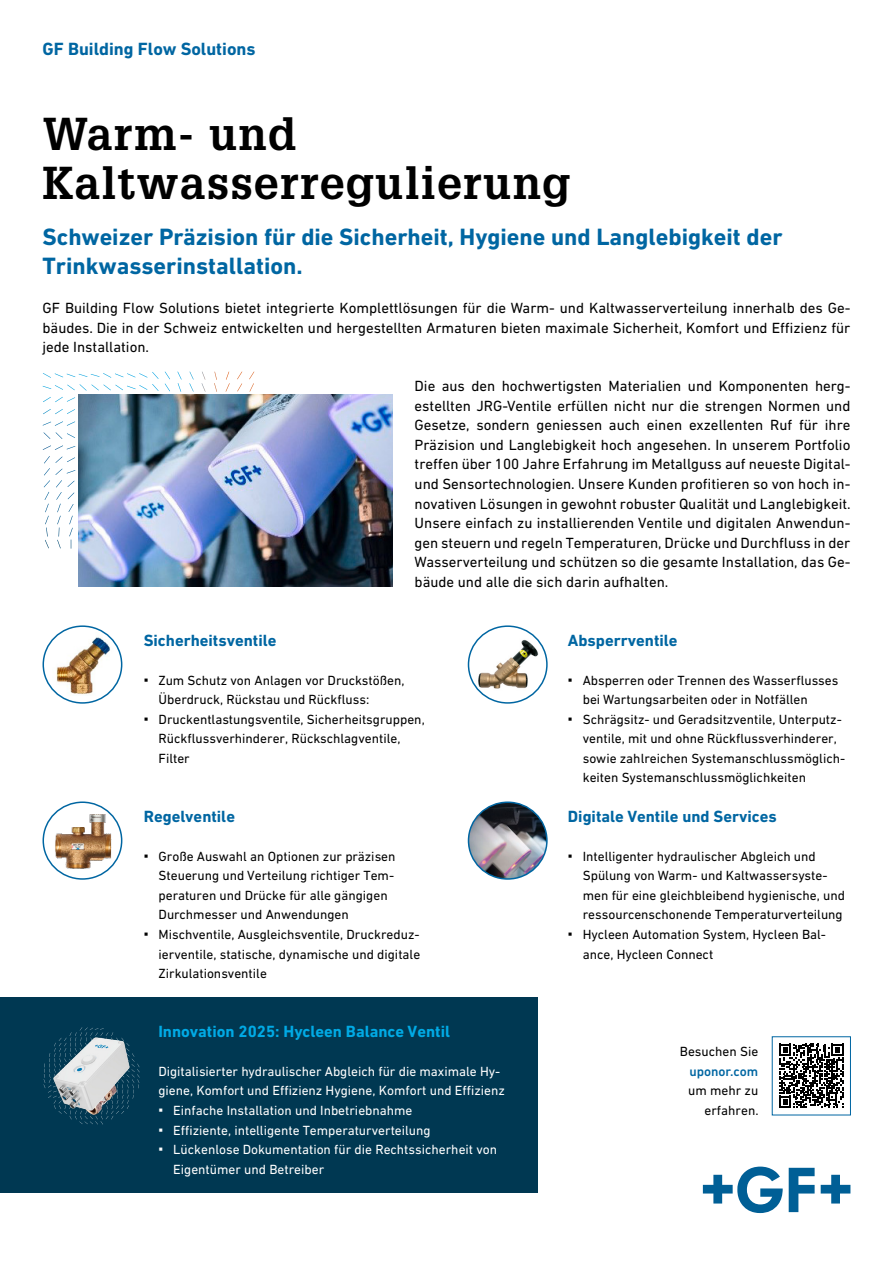
<style>
.page{position:relative;width:893px;height:1263px;background:#fff}
.page>*{position:absolute;margin:0;border:0;box-sizing:border-box;transform-origin:0 0}
.t1{font:700 45px/48.9px "Glypha LT Pro";letter-spacing:.025em;color:#000}
.t2{font:700 24px/29.4px "DIN Next W1 G";color:#0066a2}
.t3{font:700 18px "DIN Next W1 G";color:#0066a2}
.t4{font:700 16.5px "DIN Next W1 G";color:#0066a2}
.t5{font:700 16.5px "DIN Next W1 G";color:#00aae5}
.t6{font:15px/19.5px "DIN Next W1 G";color:#000;text-align:justify}
.t7{font:13.5px/19.5px "DIN Next W1 G";color:#000}
.t8{font:13.5px "DIN Next W1 G";color:#fff}
.t9{font:500 13.5px "DIN Next W1 G";color:#0066a2}
</style>
<div class="page">
<svg style="left:703px;top:1166px;width:80px;height:47px"></svg>
<svg style="left:789px;top:1168px;width:26px;height:44px"></svg>
<svg style="left:821px;top:1175px;width:29px;height:28px"></svg>
<svg style="left:43px;top:372px;width:211px;height:54px"></svg>
<svg style="left:43px;top:626px;width:79px;height:77px"></svg>
<img style="left:46px;top:632px;width:73px;height:68px">
<div style="left:43px;top:625px;width:79px;height:79px;border:2px solid #0066a2;border-radius:50%"></div>
<svg style="left:43px;top:802px;width:79px;height:77px"></svg>
<img style="left:45px;top:810px;width:74px;height:63px">
<div style="left:43px;top:801px;width:79px;height:79px;border:2px solid #0066a2;border-radius:50%"></div>
<img style="left:476px;top:638px;width:63px;height:53px">
<div style="left:468px;top:625px;width:80px;height:79px;border:2px solid #0066a2;border-radius:50%"></div>
<img style="left:468px;top:804px;width:79px;height:75px">
<div style="left:468px;top:801px;width:80px;height:79px;border:2px solid #0066a2;border-radius:50%"></div>
<img style="left:78px;top:394px;width:314px;height:193px">
<div style="left:0;top:998px;width:538px;height:195px;background:#003852"></div>
<svg style="left:44px;top:1027px;width:96px;height:97px"></svg>
<img style="left:52px;top:1037px;width:78px;height:78px">
<svg style="left:779px;top:1044px;width:64px;height:64px"></svg>
<h3 class="t3" style="left:43px;top:38px;width:215px">GF Building Flow Solutions</h3>
<h1 class="t1" style="left:43px;top:108px;width:530px">Warm- und<br>Kaltwasserregulierung</h1>
<h2 class="t2" style="left:43px;top:222px;width:742px">Schweizer Präzision für die Sicherheit, Hygiene und Langlebigkeit der<br>Trinkwasserinstallation.</h2>
<p class="t6" style="left:43px;top:298px;width:809px">GF Building Flow Solutions bietet integrierte Komplettlösungen für die Warm- und Kaltwasserverteilung innerhalb des Ge&shy;bäudes. Die in der Schweiz entwickelten und hergestellten Armaturen bieten maximale Sicherheit, Komfort und Effizienz für jede Installation.</p>
<p class="t6" style="left:415px;top:376px;width:438px">Die aus den hochwertigsten Materialien und Komponenten herg&shy;estellten JRG-Ventile erfüllen nicht nur die strengen Normen und Gesetze, sondern geniessen auch einen exzellenten Ruf für ihre Präzision und Langlebigkeit hoch angesehen. In unserem Portfolio treffen über 100 Jahre Erfahrung im Metallguss auf neueste Digital&shy;und Sensortechnologien. Unsere Kunden profitieren so von hoch in&shy;novativen Lösungen in gewohnt robuster Qualität und Langlebigkeit.<br>Unsere einfach zu installierenden Ventile und digitalen Anwendun&shy;gen steuern und regeln Temperaturen, Drücke und Durchfluss in der Wasserverteilung und schützen so die gesamte Installation, das Ge&shy;bäude und alle die sich darin aufhalten.</p>
<p class="t4" style="left:144px;top:630px;width:134px">Sicherheitsventile</p>
<p class="t7" style="left:159px;top:670px;width:268px">Zum Schutz von Anlagen vor Druckstößen, Überdruck, Rückstau und Rückfluss:<br>Druckentlastungsventile, Sicherheitsgruppen, Rückflussverhinderer, Rückschlagventile, Filter</p>
<p class="t4" style="left:568px;top:630px;width:111px">Absperrventile</p>
<p class="t7" style="left:583px;top:670px;width:264px">Absperren oder Trennen des Wasserflusses bei Wartungsarbeiten oder in Notfällen Schrägsitz- und Geradsitzventile, Unterputz&shy;ventile, mit und ohne Rückflussverhinderer, sowie zahlreichen Systemanschlussmöglich&shy;keiten Systemanschlussmöglichkeiten</p>
<p class="t4" style="left:144px;top:806px;width:93px">Regelventile</p>
<p class="t4" style="left:568px;top:806px;width:210px">Digitale Ventile und Services</p>
<p class="t7" style="left:159px;top:846px;width:263px">Große Auswahl an Optionen zur präzisen Steuerung und Verteilung richtiger Tem&shy;peraturen und Drücke für alle gängigen Durchmesser und Anwendungen Mischventile, Ausgleichsventile, Druckreduz&shy;ierventile, statische, dynamische und digitale Zirkulationsventile</p>
<p class="t7" style="left:583px;top:846px;width:264px">Intelligenter hydraulischer Abgleich und Spülung von Warm- und Kaltwassersyste&shy;men für eine gleichbleibend hygienische, und ressourcenschonende Temperaturverteilung Hycleen Automation System, Hycleen Bal&shy;ance, Hycleen Connect</p>
<p class="t5" style="left:158px;top:1021px;width:293px">Innovation 2025: Hycleen Balance Ventil</p>
<p class="t8" style="left:158px;top:1063px;width:343px">Digitalisierter hydraulischer Abgleich für die maximale Hy-</p>
<p class="t8" style="left:158px;top:1083px;width:348px">giene, Komfort und Effizienz Hygiene, Komfort und Effizienz</p>
<p class="t8" style="left:173px;top:1102px;width:241px">Einfache Installation und Inbetriebnahme</p>
<p class="t8" style="left:173px;top:1122px;width:259px">Effiziente, intelligente Temperaturverteilung</p>
<p class="t8" style="left:173px;top:1142px;width:325px">Lückenlose Dokumentation für die Rechtssicherheit von</p>
<p class="t8" style="left:173px;top:1161px;width:152px">Eigentümer und Betreiber</p>
<p class="t7" style="left:680px;top:1042px;width:80px">Besuchen Sie</p>
<p class="t9" style="left:689px;top:1063px;width:70px">uponor.com</p>
<p class="t7" style="left:688px;top:1081px;width:72px;text-align:right">um mehr zu erfahren.</p>
</div>
